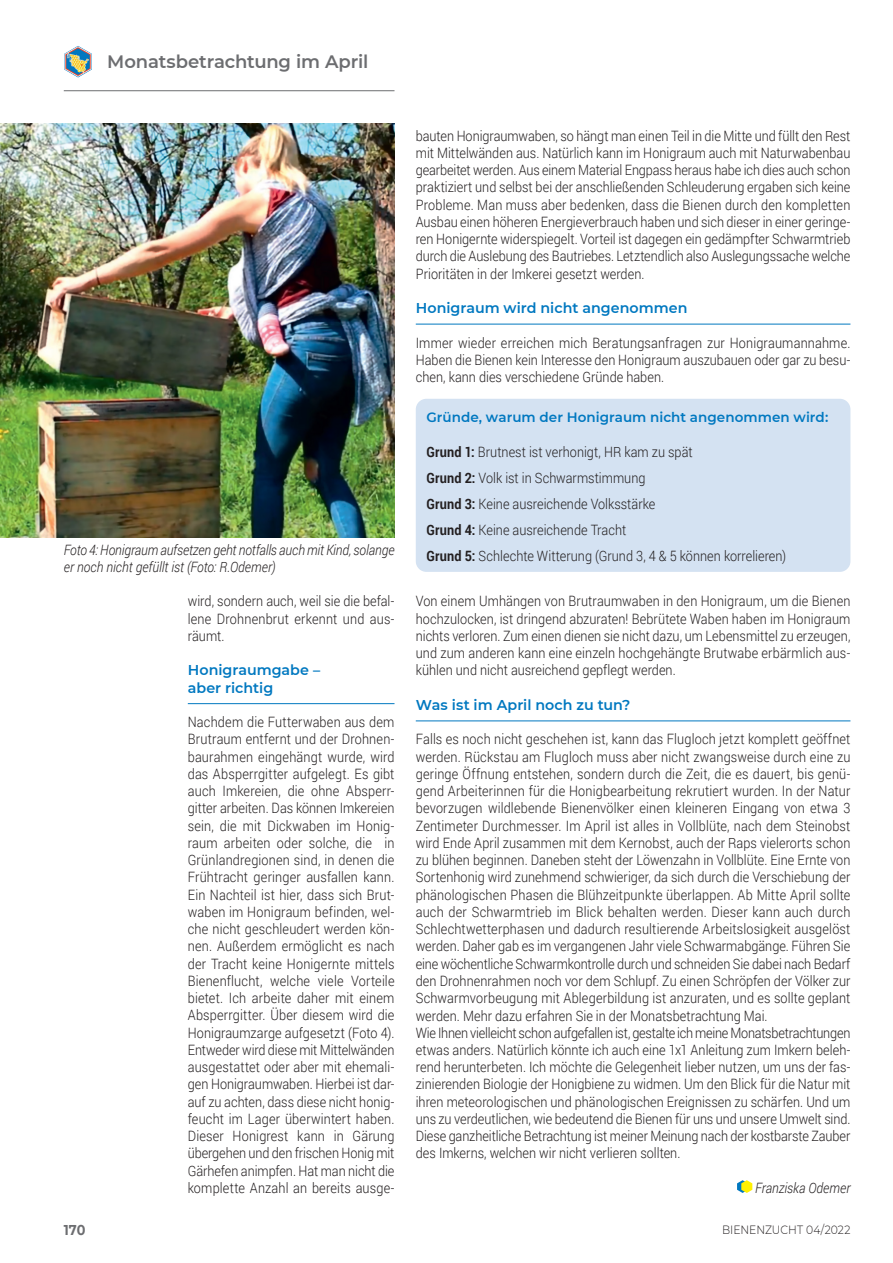
<style>
.page{position:relative;width:893px;height:1263px;background:#fff}
.page>*{position:absolute;margin:0;border:0;box-sizing:border-box;transform-origin:0 0}
.t1{font:600 18px "Montserrat";letter-spacing:-.005em;color:#6c6d70}
.t2{font:300 14.25px/17.2px "Roboto";letter-spacing:.005em;color:#231f20;text-align:justify;scale:.89 1}
.t3{font:italic 300 14.25px/17.2px "Roboto";letter-spacing:-.005em;color:#231f20;scale:.89 1}
.t4{font:600 14.25px/17.2px "Montserrat";color:#0078c0}
.t5{font:700 14.25px "Montserrat";color:#6c6d70;scale:.9 1}
.t6{font:600 13.5px "Montserrat";letter-spacing:.005em;color:#0078c0}
.t7{font:300 12px "Montserrat";color:#231f20;scale:.9 1}
.s1{font-weight:700}
</style>
<div class="page">
<hr style="left:64px;top:90px;width:330px;height:1px;background:#6c6d70">
<img style="left:64px;top:46px;width:28px;height:32px">
<hr style="left:188px;top:703px;width:206px;height:1px;background:#0078c0">
<hr style="left:416px;top:324px;width:434px;height:1px;background:#0078c0">
<hr style="left:416px;top:720px;width:434px;height:1px;background:#0078c0">
<div style="left:416px;top:399px;width:434px;height:173px;background:#d4e2f2;border-radius:11px"></div>
<svg style="left:737px;top:1180px;width:15px;height:13px"></svg>
<img style="left:0;top:123px;width:394px;height:414px">
<p class="t1" style="left:107px;top:49px;width:262px">Monatsbetrachtung im April</p>
<p class="t3" style="left:64px;top:540px;width:373px">Foto 4: Honigraum aufsetzen geht notfalls auch mit Kind, solange er noch nicht gefüllt ist (Foto: R.Odemer)</p>
<p class="t2" style="left:188px;top:592px;width:234px">wird, sondern auch, weil sie die befal&shy;lene Drohnenbrut erkennt und aus&shy;räumt.</p>
<p class="t4" style="left:188px;top:661px;width:134px">Honigraumgabe – aber richtig</p>
<p class="t2" style="left:188px;top:713px;width:234px">Nachdem die Futterwaben aus dem Brutraum entfernt und der Drohnen&shy;baurahmen eingehängt wurde, wird das Absperrgitter aufgelegt. Es gibt auch Imkereien, die ohne Absperr&shy;gitter arbeiten. Das können Imkereien sein, die mit Dickwaben im Honig&shy;raum arbeiten oder solche, die in Grünlandregionen sind, in denen die Frühtracht geringer ausfallen kann.<br>Ein Nachteil ist hier, dass sich Brut&shy;waben im Honigraum befinden, wel&shy;che nicht geschleudert werden kön&shy;nen. Außerdem ermöglicht es nach der Tracht keine Honigernte mittels Bienenflucht, welche viele Vorteile bietet. Ich arbeite daher mit einem Absperrgitter. Über diesem wird die Honigraumzarge aufgesetzt (Foto 4).<br>Entweder wird diese mit Mittelwänden ausgestattet oder aber mit ehemali&shy;gen Honigraumwaben. Hierbei ist dar&shy;auf zu achten, dass diese nicht honig&shy;feucht im Lager überwintert haben.<br>Dieser Honigrest kann in Gärung übergehen und den frischen Honig mit Gärhefen animpfen. Hat man nicht die komplette Anzahl an bereits ausge-</p>
<p class="t2" style="left:416px;top:126px;width:490px">bauten Honigraumwaben, so hängt man einen Teil in die Mitte und füllt den Rest mit Mittelwänden aus. Natürlich kann im Honigraum auch mit Naturwabenbau gearbeitet werden. Aus einem Material Engpass heraus habe ich dies auch schon praktiziert und selbst bei der anschließenden Schleuderung ergaben sich keine Probleme. Man muss aber bedenken, dass die Bienen durch den kompletten Ausbau einen höheren Energieverbrauch haben und sich dieser in einer geringe&shy;ren Honigernte widerspiegelt. Vorteil ist dagegen ein gedämpfter Schwarmtrieb durch die Auslebung des Bautriebes. Letztendlich also Auslegungssache welche Prioritäten in der Imkerei gesetzt werden.</p>
<p class="t4" style="left:416px;top:299px;width:273px">Honigraum wird nicht angenommen</p>
<p class="t2" style="left:416px;top:333px;width:490px">Immer wieder erreichen mich Beratungsanfragen zur Honigraumannahme.<br>Haben die Bienen kein Interesse den Honigraum auszubauen oder gar zu besu&shy;chen, kann dies verschiedene Gründe haben.</p>
<p class="t6" style="left:426px;top:408px;width:403px">Gründe, warum der Honigraum nicht angenommen wird:</p>
<p class="t2" style="left:426px;top:438px;width:406px;line-height:26px;text-align:left"><span class="s1">Grund 1:</span> Brutnest ist verhonigt, HR kam zu spät<br><span class="s1">Grund 2:</span> Volk ist in Schwarmstimmung<br><span class="s1">Grund 3:</span> Keine ausreichende Volksstärke<br><span class="s1">Grund 4:</span> Keine ausreichende Tracht<br><span class="s1">Grund 5:</span> Schlechte Witterung (Grund 3, 4 &amp; 5 können korrelieren)</p>
<p class="t2" style="left:416px;top:592px;width:490px">Von einem Umhängen von Brutraumwaben in den Honigraum, um die Bienen hochzulocken, ist dringend abzuraten! Bebrütete Waben haben im Honigraum nichts verloren. Zum einen dienen sie nicht dazu, um Lebensmittel zu erzeugen, und zum anderen kann eine einzeln hochgehängte Brutwabe erbärmlich aus&shy;kühlen und nicht ausreichend gepflegt werden.</p>
<p class="t4" style="left:416px;top:695px;width:216px">Was ist im April noch zu tun?</p>
<p class="t2" style="left:416px;top:730px;width:490px;text-align:left">Falls es noch nicht geschehen ist, kann das Flugloch jetzt komplett geöffnet werden. Rückstau am Flugloch muss aber nicht zwangsweise durch eine zu geringe Öffnung entstehen, sondern durch die Zeit, die es dauert, bis genü&shy;gend Arbeiterinnen für die Honigbearbeitung rekrutiert wurden. In der Natur bevorzugen wildlebende Bienenvölker einen kleineren Eingang von etwa 3<br>Zentimeter Durchmesser. Im April ist alles in Vollblüte, nach dem Steinobst wird Ende April zusammen mit dem Kernobst, auch der Raps vielerorts schon zu blühen beginnen. Daneben steht der Löwenzahn in Vollblüte. Eine Ernte von Sortenhonig wird zunehmend schwieriger, da sich durch die Verschiebung der phänologischen Phasen die Blühzeitpunkte überlappen. Ab Mitte April sollte auch der Schwarmtrieb im Blick behalten werden. Dieser kann auch durch Schlechtwetterphasen und dadurch resultierende Arbeitslosigkeit ausgelöst werden. Daher gab es im vergangenen Jahr viele Schwarmabgänge. Führen Sie eine wöchentliche Schwarmkontrolle durch und schneiden Sie dabei nach Bedarf den Drohnenrahmen noch vor dem Schlupf. Zu einen Schröpfen der Völker zur Schwarmvorbeugung mit Ablegerbildung ist anzuraten, und es sollte geplant werden. Mehr dazu erfahren Sie in der Monatsbetrachtung Mai.<br>Wie Ihnen vielleicht schon aufgefallen ist, gestalte ich meine Monatsbetrachtungen etwas anders. Natürlich könnte ich auch eine 1x1 Anleitung zum Imkern beleh&shy;rend herunterbeten. Ich möchte die Gelegenheit lieber nutzen, um uns der fas&shy;zinierenden Biologie der Honigbiene zu widmen. Um den Blick für die Natur mit ihren meteorologischen und phänologischen Ereignissen zu schärfen. Und um uns zu verdeutlichen, wie bedeutend die Bienen für uns und unsere Umwelt sind.<br>Diese ganzheitliche Betrachtung ist meiner Meinung nach der kostbarste Zauber des Imkerns, welchen wir nicht verlieren sollten.</p>
<p class="t3" style="left:755px;top:1179px;width:108px">Franziska Odemer</p>
<p class="t5" style="left:64px;top:1219px;width:26px">170</p>
<p class="t7" style="left:722px;top:1221px;width:144px">BIENENZUCHT 04/2022</p>
</div>
